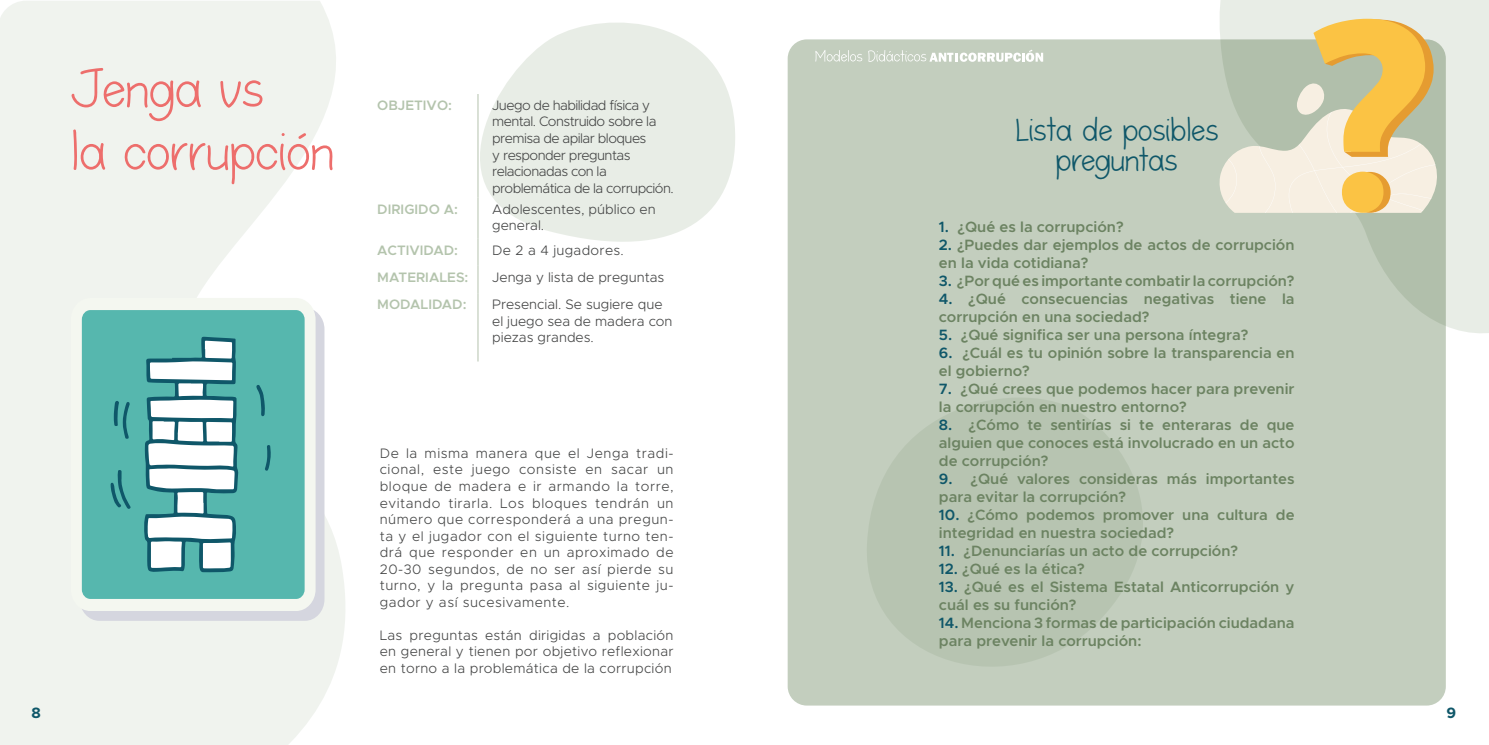
<style>
.page{position:relative;width:1489px;height:745px;background:#fff}
.page>*{position:absolute;margin:0;border:0;box-sizing:border-box;transform-origin:0 0}
.t1{font:68.75px/62.5px "Story Lens";color:#ed6e6c}
.t2{font:41.25px/30px "Story Lens";color:#0f5769;text-align:center}
.t3{font:600 15px/18px "Metropolis";color:#6c8362}
.t4{font:700 15px "Metropolis";color:#0f5769}
.t5{font:300 13.75px/16.5px "Metropolis";color:#444545;text-align:justify}
.t6{font:300 13.75px/16.5px "Metropolis";letter-spacing:-.04em;color:#444545}
.t7{font:600 13.75px "Metropolis";color:#b4c4ad}
.t8{font:300 13.75px "Metropolis";letter-spacing:.02em;color:#444545}
.s1{color:#0f5769}
</style>
<div class="page">
<svg style="left:478px;top:23px;width:257px;height:220px;fill:#e8ede6"></svg>
<svg style="left:0;top:1px;width:345px;height:743px;fill:#f0f3ee"></svg>
<div style="left:1220px;top:0;width:268px;height:334px;background:#e8ede6"></div>
<div style="left:787px;top:39px;width:658px;height:666px;background:linear-gradient(to right,#c0ccbb,#c2cdbd);border-radius:19px"></div>
<hr style="left:477px;top:94px;width:1px;height:103px;background:#c3cebe">
<hr style="left:477px;top:197px;width:1px;height:41px;background:#c3cebe">
<svg style="left:477px;top:238px;width:1px;height:55px"></svg>
<hr style="left:477px;top:293px;width:1px;height:68px;background:#c3cebe">
<div style="left:80px;top:307px;width:244px;height:313px;background:#d5d6df;border-radius:20px"></div>
<div style="left:71px;top:298px;width:244px;height:312px;background:#f4f7f0;border-radius:20px"></div>
<div style="left:82px;top:310px;width:222px;height:288px;background:#56b7ae;border-radius:9px"></div>
<svg style="left:144px;top:336px;width:94px;height:236px"></svg>
<svg style="left:256px;top:385px;width:9px;height:31px"></svg>
<svg style="left:114px;top:401px;width:16px;height:37px"></svg>
<svg style="left:111px;top:470px;width:20px;height:39px"></svg>
<svg style="left:265px;top:445px;width:6px;height:25px"></svg>
<svg style="left:815px;top:50px;width:47px;height:12px"></svg>
<svg style="left:868px;top:50px;width:175px;height:12px"></svg>
<svg style="left:1217px;top:19px;width:224px;height:194px"></svg>
<h1 class="t1" style="left:71px;top:57px;width:264px">Jenga vs<br>la corrupción</h1>
<p class="t7" style="left:377px;top:96px;width:76px">OBJETIVO:</p>
<p class="t6" style="left:492px;top:97px;width:183px">Juego de habilidad física y mental. Construido sobre la premisa de apilar bloques<br>y responder preguntas relacionadas con la problemática de la corrupción.</p>
<p class="t7" style="left:377px;top:200px;width:82px">DIRIGIDO A:</p>
<p class="t5" style="left:492px;top:200px;width:165px">Adolescentes, público en general.</p>
<p class="t7" style="left:377px;top:241px;width:82px">ACTIVIDAD:</p>
<p class="t8" style="left:492px;top:241px;width:133px">De 2 a 4 jugadores.</p>
<p class="t7" style="left:377px;top:268px;width:93px">MATERIALES:</p>
<p class="t5" style="left:492px;top:268px;width:174px">Jenga y lista de preguntas</p>
<p class="t7" style="left:377px;top:295px;width:91px">MODALIDAD:</p>
<p class="t5" style="left:492px;top:296px;width:182px;text-align:left">Presencial. Se sugiere que el juego sea de madera con piezas grandes.</p>
<p class="t5" style="left:380px;top:444px;width:295px">De la misma manera que el Jenga tradi&shy;cional, este juego consiste en sacar un bloque de madera e ir armando la torre, evitando tirarla. Los bloques tendrán un número que corresponderá a una pregun&shy;ta y el jugador con el siguiente turno ten&shy;drá que responder en un aproximado de 20-30 segundos, de no ser así pierde su turno, y la pregunta pasa al siguiente ju&shy;gador y así sucesivamente.</p>
<p class="t5" style="left:380px;top:626px;width:295px">Las preguntas están dirigidas a población en general y tienen por objetivo reflexionar en torno a la problemática de la corrupción</p>
<h2 class="t2" style="left:1015px;top:114px;width:205px">Lista de posibles preguntas</h2>
<p class="t3" style="left:938px;top:217px;width:186px"><span class="s1">1.</span> ¿Qué es la corrupción?</p>
<p class="t3" style="left:938px;top:235px;width:357px"><span class="s1">2.</span> ¿Puedes dar ejemplos de actos de corrupción en la vida cotidiana?</p>
<p class="t3" style="left:938px;top:271px;width:357px"><span class="s1">3.</span> ¿Por qué es importante combatir la corrupción?</p>
<p class="t3" style="left:938px;top:289px;width:357px"><span class="s1">4.</span> ¿Qué consecuencias negativas tiene la corrupción en una sociedad?</p>
<p class="t3" style="left:938px;top:325px;width:311px"><span class="s1">5.</span> ¿Qué significa ser una persona íntegra?</p>
<p class="t3" style="left:938px;top:343px;width:357px"><span class="s1">6.</span> ¿Cuál es tu opinión sobre la transparencia en el gobierno?</p>
<p class="t3" style="left:938px;top:379px;width:357px"><span class="s1">7.</span> ¿Qué crees que podemos hacer para prevenir la corrupción en nuestro entorno?</p>
<p class="t3" style="left:938px;top:415px;width:357px;text-align:justify"><span class="s1">8.</span> ¿Cómo te sentirías si te enteraras de que alguien que conoces está involucrado en un acto de corrupción?</p>
<p class="t3" style="left:938px;top:469px;width:357px"><span class="s1">9.</span> ¿Qué valores consideras más importantes para evitar la corrupción?</p>
<p class="t3" style="left:938px;top:505px;width:357px"><span class="s1">10.</span> ¿Cómo podemos promover una cultura de integridad en nuestra sociedad?</p>
<p class="t3" style="left:938px;top:541px;width:301px"><span class="s1">11.</span> ¿Denunciarías un acto de corrupción?</p>
<p class="t3" style="left:938px;top:559px;width:147px"><span class="s1">12.</span> ¿Qué es la ética?</p>
<p class="t3" style="left:938px;top:577px;width:357px"><span class="s1">13.</span> ¿Qué es el Sistema Estatal Anticorrupción y cuál es su función?</p>
<p class="t3" style="left:938px;top:613px;width:357px"><span class="s1">14.</span> Menciona 3 formas de participación ciudadana para prevenir la corrupción:</p>
<p class="t4" style="left:31px;top:703px;width:11px">8</p>
<p class="t4" style="left:1446px;top:703px;width:11px">9</p>
</div>
